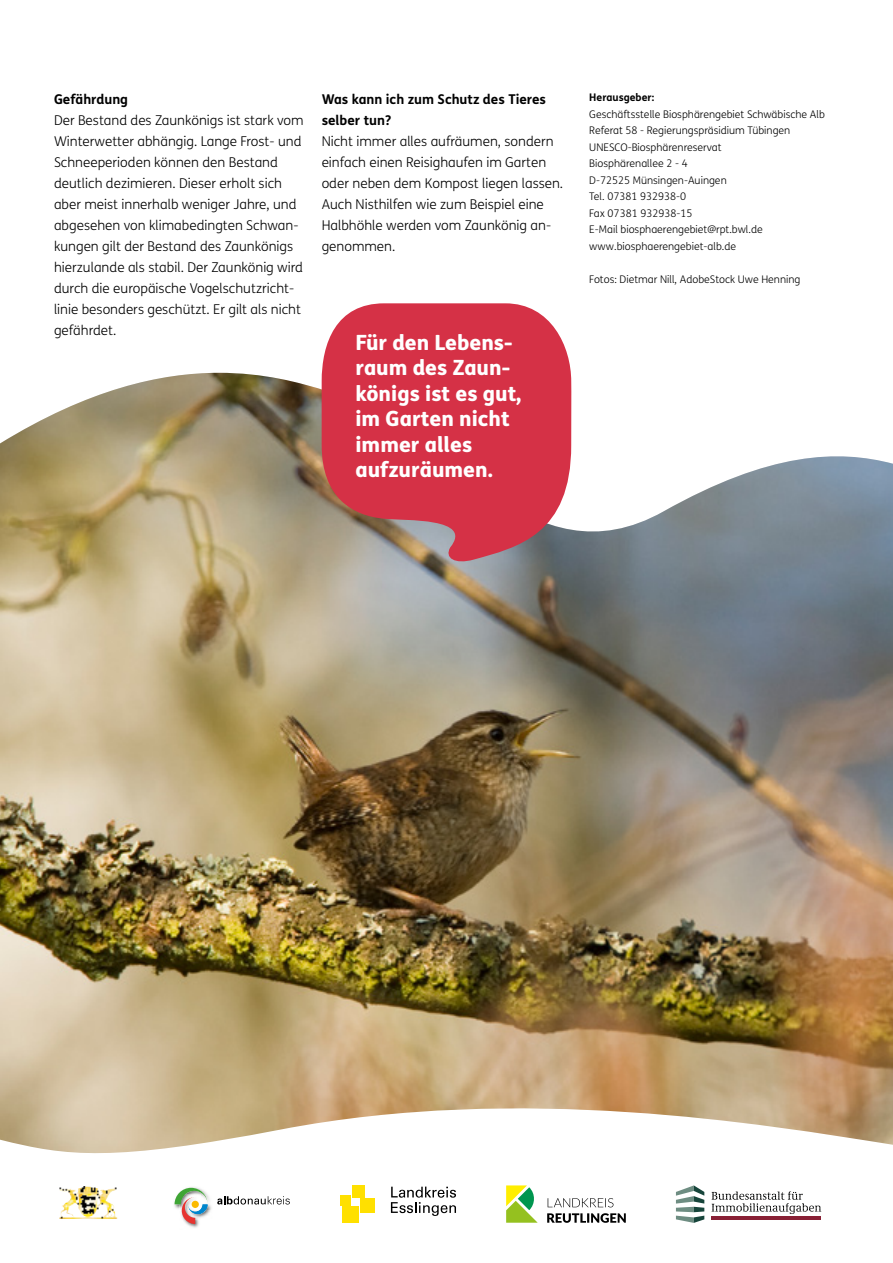
<style>
.page{position:relative;width:893px;height:1263px;background:#fff}
.page>*{position:absolute;margin:0;border:0;box-sizing:border-box;transform-origin:0 0}
.NNL_Dialog_Statement{font:800 21px/25.5px "FS Me";color:#fff}
.NNL_Copy{font:300 13.5px/21px "FS Me";color:#000}
.NNL_Copy_bold{font:700 13.5px/21px "FS Me";color:#000}
.t1{font:300 10.5px "FS Me";color:#000}
.NNL_Herausgeber_Head{font:700 10.5px "FS Me";color:#000}
</style>
<div class="page">
<img style="left:0;top:372px;width:893px;height:711px">
<img style="left:0;top:373px;width:893px;height:214px">
<svg style="left:0;top:1083px;width:893px;height:137px"></svg>
<img style="left:58px;top:1186px;width:62px;height:33px">
<img style="left:172px;top:1185px;width:41px;height:25px">
<img style="left:187px;top:1224px;width:12px;height:4px">
<svg style="left:175px;top:1188px;width:115px;height:36px"></svg>
<div style="left:192px;top:1201px;width:7px;height:7px;background:#fbba00;border-radius:50%"></div>
<svg style="left:548px;top:1198px;width:65px;height:9px"></svg>
<svg style="left:547px;top:1213px;width:79px;height:10px"></svg>
<svg style="left:506px;top:1185px;width:32px;height:38px"></svg>
<div style="left:340px;top:1194px;width:11px;height:11px;background:#ffe000"></div>
<div style="left:342px;top:1206px;width:17px;height:17px;background:#ffe000"></div>
<div style="left:360px;top:1198px;width:14px;height:15px;background:#ffe000"></div>
<div style="left:352px;top:1185px;width:12px;height:12px;background:#ffe000"></div>
<svg style="left:391px;top:1186px;width:65px;height:30px"></svg>
<svg style="left:322px;top:303px;width:249px;height:262px;background:#cd4656"></svg>
<svg style="left:676px;top:1185px;width:28px;height:38px"></svg>
<svg style="left:712px;top:1191px;width:109px;height:23px"></svg>
<hr style="left:712px;top:1216px;width:109px;height:3px;background:#892035">
<p class="NNL_Copy_bold" style="left:54px;top:88px;width:76px">Gefährdung</p>
<p class="NNL_Copy" style="left:54px;top:109px;width:251px">Der Bestand des Zaunkönigs ist stark vom Winterwetter abhängig. Lange Frost- und Schneeperioden können den Bestand deutlich dezimieren. Dieser erholt sich aber meist innerhalb weniger Jahre, und abgesehen von klimabedingten Schwan&shy;kungen gilt der Bestand des Zaunkönigs hierzulande als stabil. Der Zaunkönig wird durch die europäische Vogelschutzricht&shy;linie besonders geschützt. Er gilt als nicht gefährdet.</p>
<p class="NNL_Copy_bold" style="left:322px;top:88px;width:226px">Was kann ich zum Schutz des Tieres selber tun?</p>
<p class="NNL_Copy" style="left:322px;top:130px;width:243px">Nicht immer alles aufräumen, sondern einfach einen Reisighaufen im Garten oder neben dem Kompost liegen lassen.<br>Auch Nisthilfen wie zum Beispiel eine<br>Halbhöhle werden vom Zaunkönig an&shy;genommen.</p>
<p class="NNL_Dialog_Statement" style="left:355px;top:328px;width:168px">Für den Lebens&shy;raum des Zaun&shy;königs ist es gut, im Garten nicht immer alles aufzuräumen.</p>
<p class="NNL_Herausgeber_Head" style="left:589px;top:90px;width:66px">Herausgeber:</p>
<p class="t1" style="left:589px;top:107px;width:237px">Geschäftsstelle Biosphärengebiet Schwäbische Alb</p>
<p class="t1" style="left:589px;top:124px;width:203px">Referat 58 - Regierungspräsidium Tübingen</p>
<p class="t1" style="left:589px;top:140px;width:134px">UNESCO-Biosphärenreservat</p>
<p class="t1" style="left:589px;top:157px;width:100px">Biosphärenallee 2 - 4</p>
<p class="t1" style="left:589px;top:173px;width:139px">D-72525 Münsingen-Auingen</p>
<p class="t1" style="left:589px;top:190px;width:99px">Tel. 07381 932938-0</p>
<p class="t1" style="left:589px;top:206px;width:105px">Fax 07381 932938-15</p>
<p class="t1" style="left:589px;top:223px;width:175px">E-Mail biosphaerengebiet@rpt.bwl.de</p>
<p class="t1" style="left:589px;top:239px;width:148px">www.biosphaerengebiet-alb.de</p>
<p class="t1" style="left:589px;top:272px;width:213px">Fotos: Dietmar Nill, AdobeStock Uwe Henning</p>
</div>
